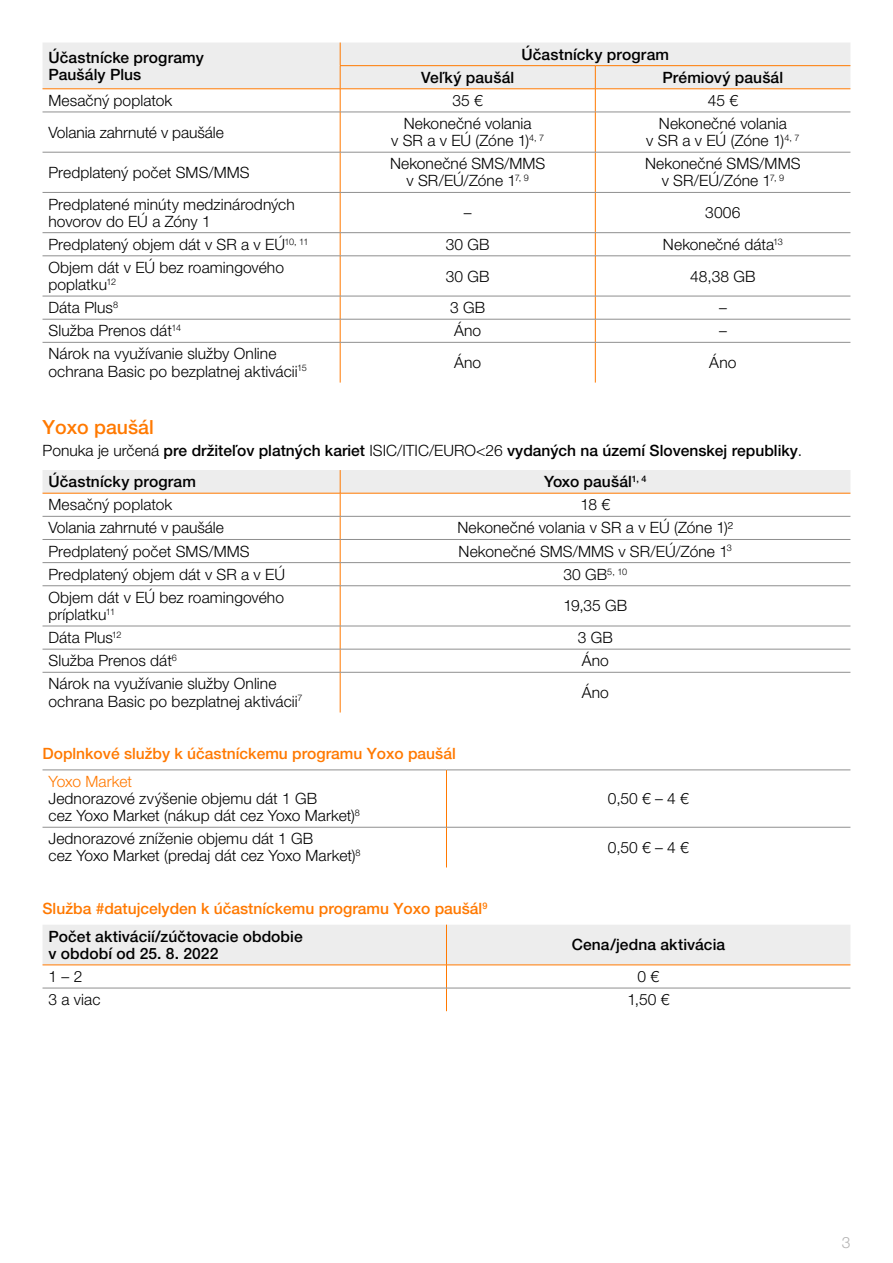
<style>
.page{position:relative;width:893px;height:1263px;background:#fff}
.page>*{position:absolute;margin:0;border:0;box-sizing:border-box;transform-origin:0 0}
.t1{font:500 19.5px "Helvetica Neue LT Pro";color:#ff7900}
.t2{font:300 15.6px/17.1px "Helvetica Neue LT Pro";letter-spacing:.005em;color:#000}
.t3{font:500 15.6px/17.1px "Helvetica Neue LT Pro";letter-spacing:.005em;color:#000}
.t4{font:500 15.6px/27.5px "Helvetica Neue LT Pro";color:#ff7900}
.t5{font:300 15.6px "Helvetica Neue LT Pro";letter-spacing:-.01em;color:#ff7900}
.t6{font:300 15.6px "Helvetica Neue LT Pro";color:#b3b2b2}
.s1{font-weight:300}
.s2{color:#000}
</style>
<div class="page">
<svg style="left:43px;top:113px;width:807px;height:270px"></svg>
<hr style="left:43px;top:112px;width:297px;height:1px;background:#8f8f8f">
<hr style="left:340px;top:112px;width:255px;height:1px;background:#8f8f8f">
<hr style="left:595px;top:112px;width:255px;height:1px;background:#8f8f8f">
<hr style="left:340px;top:112px;width:1px;height:40px;background:#ff7900">
<hr style="left:595px;top:112px;width:1px;height:40px;background:#ff7900">
<hr style="left:340px;top:152px;width:1px;height:40px;background:#ff7900">
<hr style="left:340px;top:193px;width:1px;height:39px;background:#ff7900">
<svg style="left:340px;top:233px;width:1px;height:23px"></svg>
<hr style="left:340px;top:256px;width:1px;height:40px;background:#ff7900">
<svg style="left:340px;top:297px;width:1px;height:45px"></svg>
<hr style="left:595px;top:152px;width:1px;height:40px;background:#ff7900">
<hr style="left:595px;top:193px;width:1px;height:39px;background:#ff7900">
<svg style="left:595px;top:233px;width:1px;height:23px"></svg>
<hr style="left:595px;top:256px;width:1px;height:40px;background:#ff7900">
<svg style="left:595px;top:297px;width:1px;height:45px"></svg>
<hr style="left:340px;top:342px;width:1px;height:41px;background:#ff7900">
<hr style="left:595px;top:342px;width:1px;height:41px;background:#ff7900">
<hr style="left:43px;top:152px;width:297px;height:1px;background:#8f8f8f">
<hr style="left:43px;top:192px;width:297px;height:1px;background:#8f8f8f">
<hr style="left:43px;top:232px;width:297px;height:1px;background:#8f8f8f">
<hr style="left:43px;top:256px;width:297px;height:1px;background:#8f8f8f">
<hr style="left:43px;top:296px;width:297px;height:1px;background:#8f8f8f">
<hr style="left:43px;top:319px;width:297px;height:1px;background:#8f8f8f">
<hr style="left:340px;top:152px;width:255px;height:1px;background:#8f8f8f">
<hr style="left:340px;top:319px;width:255px;height:1px;background:#8f8f8f">
<hr style="left:595px;top:152px;width:255px;height:1px;background:#8f8f8f">
<hr style="left:595px;top:319px;width:255px;height:1px;background:#8f8f8f">
<hr style="left:43px;top:342px;width:297px;height:1px;background:#8f8f8f">
<hr style="left:340px;top:192px;width:255px;height:1px;background:#8f8f8f">
<hr style="left:340px;top:232px;width:255px;height:1px;background:#8f8f8f">
<hr style="left:340px;top:256px;width:255px;height:1px;background:#8f8f8f">
<hr style="left:340px;top:296px;width:255px;height:1px;background:#8f8f8f">
<hr style="left:340px;top:342px;width:255px;height:1px;background:#8f8f8f">
<hr style="left:595px;top:192px;width:255px;height:1px;background:#8f8f8f">
<hr style="left:595px;top:232px;width:255px;height:1px;background:#8f8f8f">
<hr style="left:595px;top:256px;width:255px;height:1px;background:#8f8f8f">
<hr style="left:595px;top:296px;width:255px;height:1px;background:#8f8f8f">
<hr style="left:595px;top:342px;width:255px;height:1px;background:#8f8f8f">
<svg style="left:43px;top:43px;width:807px;height:69px"></svg>
<hr style="left:595px;top:89px;width:255px;height:1px;background:#ff7900">
<svg style="left:43px;top:586px;width:807px;height:126px"></svg>
<svg style="left:43px;top:470px;width:807px;height:115px"></svg>
<hr style="left:340px;top:586px;width:1px;height:40px;background:#ff7900">
<svg style="left:340px;top:627px;width:1px;height:45px"></svg>
<hr style="left:340px;top:672px;width:1px;height:40px;background:#ff7900">
<hr style="left:43px;top:516px;width:297px;height:1px;background:#8f8f8f">
<hr style="left:340px;top:516px;width:510px;height:1px;background:#8f8f8f">
<hr style="left:43px;top:539px;width:297px;height:1px;background:#8f8f8f">
<hr style="left:340px;top:539px;width:510px;height:1px;background:#8f8f8f">
<hr style="left:43px;top:562px;width:297px;height:1px;background:#8f8f8f">
<hr style="left:340px;top:562px;width:510px;height:1px;background:#8f8f8f">
<hr style="left:43px;top:585px;width:297px;height:1px;background:#8f8f8f">
<hr style="left:340px;top:585px;width:510px;height:1px;background:#8f8f8f">
<hr style="left:43px;top:626px;width:297px;height:1px;background:#8f8f8f">
<hr style="left:340px;top:626px;width:510px;height:1px;background:#8f8f8f">
<hr style="left:43px;top:649px;width:297px;height:1px;background:#8f8f8f">
<hr style="left:340px;top:649px;width:510px;height:1px;background:#8f8f8f">
<hr style="left:43px;top:672px;width:297px;height:1px;background:#8f8f8f">
<hr style="left:340px;top:672px;width:510px;height:1px;background:#8f8f8f">
<hr style="left:43px;top:493px;width:297px;height:1px;background:#ff7900">
<hr style="left:340px;top:493px;width:510px;height:1px;background:#ff7900">
<svg style="left:43px;top:826px;width:807px;height:1px"></svg>
<hr style="left:43px;top:770px;width:403px;height:1px;background:#8f8f8f">
<hr style="left:446px;top:770px;width:404px;height:1px;background:#8f8f8f">
<hr style="left:446px;top:770px;width:1px;height:57px;background:#ff7900">
<hr style="left:43px;top:827px;width:403px;height:1px;background:#8f8f8f">
<hr style="left:446px;top:827px;width:404px;height:1px;background:#8f8f8f">
<hr style="left:446px;top:827px;width:1px;height:40px;background:#ff7900">
<svg style="left:43px;top:925px;width:807px;height:86px"></svg>
<hr style="left:43px;top:988px;width:403px;height:1px;background:#8f8f8f">
<hr style="left:446px;top:988px;width:404px;height:1px;background:#8f8f8f">
<hr style="left:43px;top:965px;width:403px;height:1px;background:#ff7900">
<hr style="left:446px;top:965px;width:404px;height:1px;background:#ff7900">
<p class="t3" style="left:49px;top:48px;width:157px">Účastnícke programy<br>Paušály Plus</p>
<p class="t3" style="left:521px;top:45px;width:149px">Účastnícky program</p>
<p class="t3" style="left:421px;top:69px;width:95px">Veľký paušál</p>
<p class="t3" style="left:662px;top:69px;width:122px">Prémiový paušál</p>
<p class="t2" style="left:49px;top:91px;width:125px">Mesačný poplatok</p>
<p class="t2" style="left:453px;top:91px;width:32px">35 €</p>
<p class="t2" style="left:708px;top:91px;width:32px">45 €</p>
<p class="t2" style="left:49px;top:123px;width:177px">Volania zahrnuté v paušále</p>
<p class="t2" style="left:391px;top:115px;width:155px;text-align:center">Nekonečné volania<br>v SR a v EÚ (Zóne 1)<sup>4,</sup> <sup>7</sup></p>
<p class="t2" style="left:646px;top:115px;width:155px;text-align:center">Nekonečné volania<br>v SR a v EÚ (Zóne 1)<sup>4,</sup> <sup>7</sup></p>
<p class="t2" style="left:49px;top:163px;width:203px">Predplatený počet SMS/MMS</p>
<p class="t2" style="left:390px;top:155px;width:157px;text-align:center">Nekonečné SMS/MMS v SR/EÚ/Zóne 1<sup>7,</sup> <sup>9</sup></p>
<p class="t2" style="left:645px;top:155px;width:157px;text-align:center">Nekonečné SMS/MMS v SR/EÚ/Zóne 1<sup>7,</sup> <sup>9</sup></p>
<p class="t2" style="left:49px;top:195px;width:248px">Predplatené minúty medzinárodných hovorov do EÚ a Zóny 1</p>
<p class="t2" style="left:464px;top:204px;width:9px">–</p>
<p class="t2" style="left:705px;top:204px;width:37px">3006</p>
<p class="t2" style="left:49px;top:235px;width:262px">Predplatený objem dát v SR a v EÚ<sup>10,</sup> <sup>11</sup></p>
<p class="t2" style="left:446px;top:235px;width:45px">30 GB</p>
<p class="t2" style="left:663px;top:235px;width:121px">Nekonečné dáta<sup>13</sup></p>
<p class="t2" style="left:49px;top:259px;width:237px">Objem dát v EÚ bez roamingového poplatku<sup>12</sup></p>
<p class="t2" style="left:446px;top:267px;width:45px">30 GB</p>
<p class="t2" style="left:690px;top:267px;width:67px">48,38 GB</p>
<p class="t2" style="left:49px;top:299px;width:71px">Dáta Plus<sup>8</sup></p>
<p class="t2" style="left:450px;top:299px;width:37px">3 GB</p>
<p class="t2" style="left:719px;top:299px;width:9px">–</p>
<p class="t2" style="left:49px;top:322px;width:134px">Služba Prenos dát<sup>14</sup></p>
<p class="t2" style="left:454px;top:322px;width:29px">Áno</p>
<p class="t2" style="left:719px;top:322px;width:9px">–</p>
<p class="t2" style="left:49px;top:345px;width:260px">Nárok na využívanie služby Online ochrana Basic po bezplatnej aktivácii<sup>15</sup></p>
<p class="t2" style="left:454px;top:354px;width:29px">Áno</p>
<p class="t2" style="left:709px;top:354px;width:29px">Áno</p>
<p class="t1" style="left:43px;top:416px;width:113px">Yoxo paušál</p>
<p class="t3" style="left:49px;top:434px;width:755px;line-height:31.7px;text-indent:-6px"><span class="s1">Ponuka je určená</span> pre držiteľov platných kariet <span class="s1">ISIC/ITIC/EURO&lt;26</span> vydaných na území Slovenskej republiky<span class="s1">.<br></span>Účastnícky program</p>
<p class="t3" style="left:544px;top:473px;width:104px">Yoxo paušál<sup>1,</sup> <sup>4</sup></p>
<p class="t2" style="left:49px;top:496px;width:125px">Mesačný poplatok</p>
<p class="t2" style="left:581px;top:496px;width:31px">18 €</p>
<p class="t2" style="left:49px;top:519px;width:177px">Volania zahrnuté v paušále</p>
<p class="t2" style="left:458px;top:519px;width:277px">Nekonečné volania v SR a v EÚ (Zóne 1)²</p>
<p class="t2" style="left:49px;top:542px;width:203px">Predplatený počet SMS/MMS</p>
<p class="t2" style="left:459px;top:542px;width:275px">Nekonečné SMS/MMS v SR/EÚ/Zóne 1<sup>3</sup></p>
<p class="t2" style="left:49px;top:565px;width:238px">Predplatený objem dát v SR a v EÚ</p>
<p class="t2" style="left:563px;top:565px;width:65px">30 GB<sup>5,</sup> <sup>10</sup></p>
<p class="t2" style="left:49px;top:588px;width:237px">Objem dát v EÚ bez roamingového príplatku<sup>11</sup></p>
<p class="t2" style="left:563px;top:597px;width:65px">19,35 GB</p>
<p class="t2" style="left:49px;top:629px;width:75px">Dáta Plus<sup>12</sup></p>
<p class="t2" style="left:578px;top:629px;width:37px">3 GB</p>
<p class="t2" style="left:49px;top:652px;width:130px">Služba Prenos dát<sup>6</sup></p>
<p class="t2" style="left:582px;top:652px;width:29px">Áno</p>
<p class="t2" style="left:49px;top:675px;width:255px">Nárok na využívanie služby Online ochrana Basic po bezplatnej aktivácii<sup>7</sup></p>
<p class="t2" style="left:582px;top:683px;width:29px">Áno</p>
<p class="t4" style="left:43px;top:740px;width:415px">Doplnkové služby k účastníckemu programu Yoxo paušál</p>
<p class="t5" style="left:49px;top:772px;width:85px">Yoxo Market</p>
<p class="t2" style="left:49px;top:790px;width:313px">Jednorazové zvýšenie objemu dát 1 GB<br>cez Yoxo Market (nákup dát cez Yoxo Market)<sup>8</sup></p>
<p class="t2" style="left:608px;top:790px;width:82px">0,50 € – 4 €</p>
<p class="t2" style="left:49px;top:830px;width:314px">Jednorazové zníženie objemu dát 1 GB<br>cez Yoxo Market (predaj dát cez Yoxo Market)<sup>8</sup></p>
<p class="t2" style="left:608px;top:838px;width:82px">0,50 € – 4 €</p>
<p class="t4" style="left:49px;top:895px;width:440px;text-indent:-6px">Služba #datujcelyden k účastníckemu programu Yoxo paušál<sup>9<br></sup><span class="s2">Počet aktivácií/zúčtovacie obdobie</span></p>
<p class="t3" style="left:49px;top:945px;width:171px">v období od 25. 8. 2022</p>
<p class="t3" style="left:572px;top:936px;width:155px">Cena/jedna aktivácia</p>
<p class="t2" style="left:49px;top:967px;width:35px">1 – 2</p>
<p class="t2" style="left:638px;top:967px;width:23px">0 €</p>
<p class="t2" style="left:49px;top:991px;width:53px">3 a viac</p>
<p class="t2" style="left:627px;top:991px;width:43px">1,50 €</p>
<p class="t6" style="left:842px;top:1233px;width:10px">3</p>
</div>
